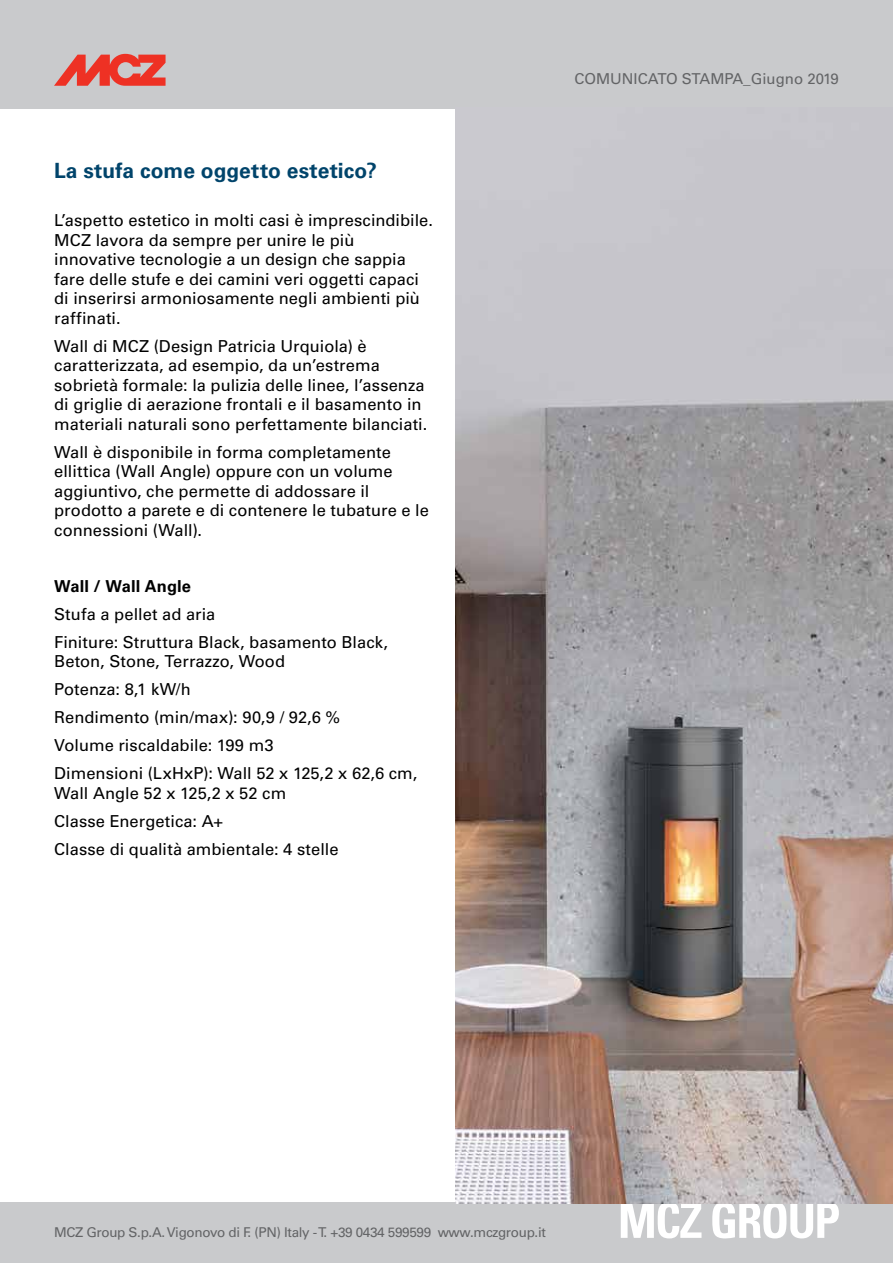
<style>
.page{position:relative;width:893px;height:1263px;background:#fff}
.page>*{position:absolute;margin:0;border:0;box-sizing:border-box;transform-origin:0 0}
.t1{font:700 21px "Univers";letter-spacing:.005em;color:#00446b}
.t2{font:16.5px/19.5px "Univers";letter-spacing:.005em;color:#000}
.t3{font:700 16.5px "Univers";letter-spacing:.005em;color:#000}
.t4{font:15px "Univers";color:#636466}
.t5{font:13.5px "Univers";letter-spacing:-.025em;color:#636466}
</style>
<div class="page">
<div style="left:0;top:1202px;width:893px;height:61px;background:#c9cacc"></div>
<svg style="left:621px;top:1203px;width:80px;height:35px"></svg>
<svg style="left:712px;top:1203px;width:127px;height:35px"></svg>
<div style="left:0;top:0;width:893px;height:108px;background:#c9cacc"></div>
<svg style="left:54px;top:54px;width:112px;height:32px"></svg>
<img style="left:455px;top:108px;width:438px;height:1095px">
<p class="t1" style="left:54px;top:158px;width:324px">La stufa come oggetto estetico?</p>
<p class="t2" style="left:54px;top:211px;width:380px">L’aspetto estetico in molti casi è imprescindibile.<br>MCZ lavora da sempre per unire le più innovative tecnologie a un design che sappia fare delle stufe e dei camini veri oggetti capaci di inserirsi armoniosamente negli ambienti più raffinati.</p>
<p class="t2" style="left:54px;top:336px;width:375px">Wall di MCZ (Design Patricia Urquiola) è caratterizzata, ad esempio, da un’estrema sobrietà formale: la pulizia delle linee, l’assenza di griglie di aerazione frontali e il basamento in materiali naturali sono perfettamente bilanciati.</p>
<p class="t2" style="left:54px;top:442px;width:376px">Wall è disponibile in forma completamente ellittica (Wall Angle) oppure con un volume aggiuntivo, che permette di addossare il prodotto a parete e di contenere le tubature e le connessioni (Wall).</p>
<p class="t3" style="left:54px;top:576px;width:138px">Wall / Wall Angle</p>
<p class="t2" style="left:54px;top:600px;width:335px;line-height:28px">Stufa a pellet ad aria<br>Finiture: Struttura Black, basamento Black,</p>
<p class="t2" style="left:54px;top:647px;width:365px;line-height:28px">Beton, Stone, Terrazzo, Wood<br>Potenza: 8,1 kW/h<br>Rendimento (min/max): 90,9 / 92,6 %<br>Volume riscaldabile: 199 m3<br>Dimensioni (LxHxP): Wall 52 x 125,2 x 62,6 cm,</p>
<p class="t2" style="left:54px;top:779px;width:286px;line-height:28.2px">Wall Angle 52 x 125,2 x 52 cm<br>Classe Energetica: A+<br>Classe di qualità ambientale: 4 stelle</p>
<p class="t4" style="left:574px;top:69px;width:266px">COMUNICATO STAMPA_Giugno 2019</p>
<p class="t5" style="left:54px;top:1224px;width:493px">MCZ Group S.p.A. Vigonovo di F. (PN) Italy - T. +39 0434 599599 www.mczgroup.it</p>
</div>
